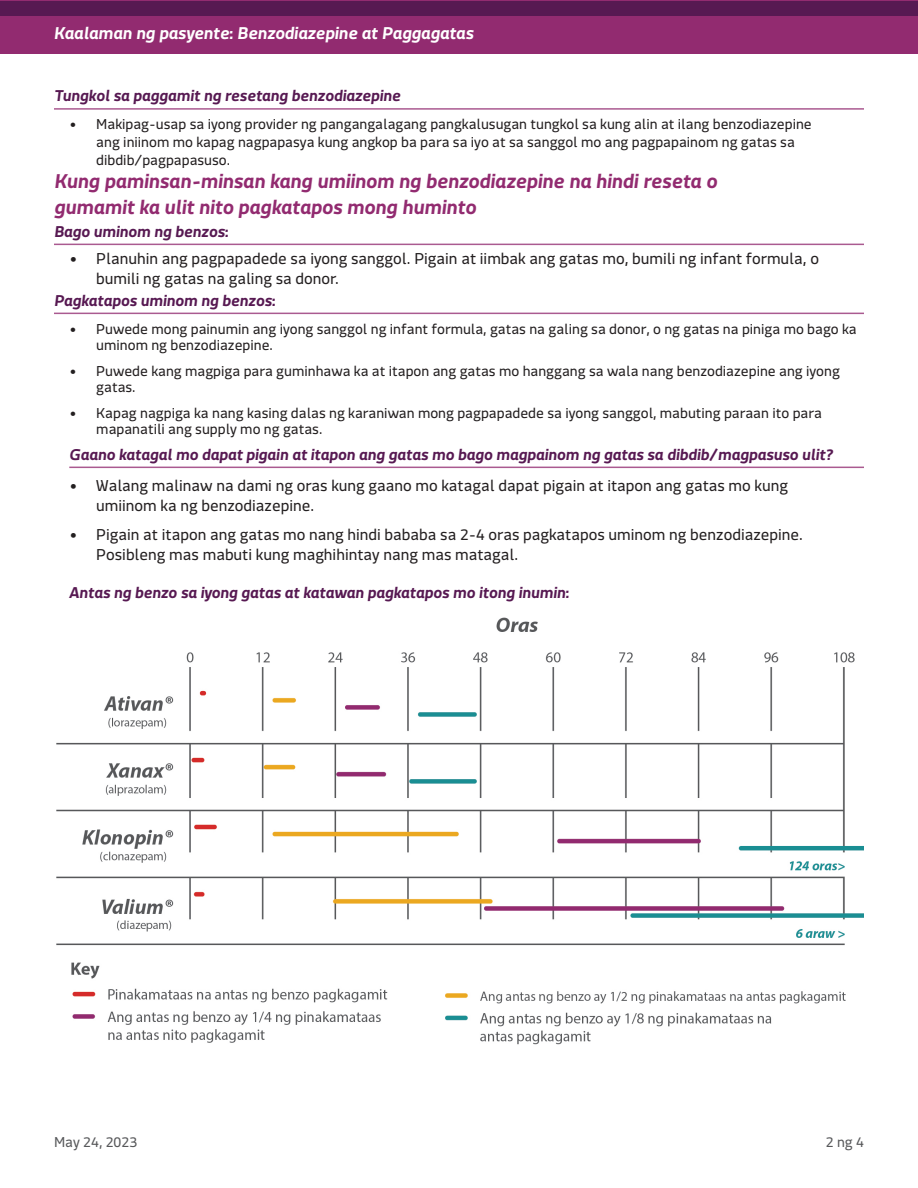
<style>
.page{position:relative;width:918px;height:1188px;background:#fff}
.page>*{position:absolute;margin:0;border:0;box-sizing:border-box;transform-origin:0 0}
.t1{font:italic 700 21px/25.2px "Macho Modular";color:#922b70}
.t2{font:italic 700 18px "Macho Modular";color:#fff}
.t3{font:16.5px/19.8px "Macho Modular";color:#231f20}
.t4{font:italic 700 16.5px "Macho Modular";color:#571952}
.t5{font:15px/16.5px "Macho Modular";color:#231f20}
.t6{font:15px "Macho Modular";color:#57585a}
</style>
<div class="page">
<img style="left:56px;top:617px;width:808px;height:428px">
<div style="left:0;top:1px;width:918px;height:53px;background:#922b70"></div>
<div style="left:0;top:1px;width:918px;height:15px;background:#571952"></div>
<hr style="left:54px;top:108px;width:810px;height:2px;background:#aa5a90">
<hr style="left:54px;top:244px;width:810px;height:1px;background:#aa5a90">
<hr style="left:54px;top:313px;width:810px;height:1px;background:#aa5a90">
<hr style="left:69px;top:467px;width:795px;height:1px;background:#aa5a90">
<p class="t2" style="left:54px;top:23px;width:421px">Kaalaman ng pasyente: Benzodiazepine at Paggagatas</p>
<p class="t4" style="left:54px;top:86px;width:348px">Tungkol sa paggamit ng resetang benzodiazepine</p>
<p class="t5" style="left:96px;top:115px;width:717px;line-height:18px;text-indent:-27px">• Makipag-usap sa iyong provider ng pangangalagang pangkalusugan tungkol sa kung alin at ilang benzodiazepine ang iniinom mo kapag nagpapasya kung angkop ba para sa iyo at sa sanggol mo ang pagpapainom ng gatas sa dibdib/pagpapasuso.</p>
<p class="t1" style="left:54px;top:169px;width:665px">Kung paminsan-minsan kang umiinom ng benzodiazepine na hindi reseta o gumamit ka ulit nito pagkatapos mong huminto</p>
<p class="t4" style="left:54px;top:221px;width:176px">Bago uminom ng benzos:</p>
<p class="t3" style="left:96px;top:249px;width:724px;text-indent:-27px">• Planuhin ang pagpapadede sa iyong sanggol. Pigain at iimbak ang gatas mo, bumili ng infant formula, o bumili ng gatas na galing sa donor.</p>
<p class="t5" style="left:96px;top:320px;width:762px;text-indent:-27px">• Puwede mong painumin ang iyong sanggol ng infant formula, gatas na galing sa donor, o ng gatas na piniga mo bago ka uminom ng benzodiazepine.</p>
<p class="t5" style="left:96px;top:362px;width:745px;text-indent:-27px">• Puwede kang magpiga para guminhawa ka at itapon ang gatas mo hanggang sa wala nang benzodiazepine ang iyong gatas.</p>
<p class="t5" style="left:96px;top:404px;width:727px;text-indent:-27px">• Kapag nagpiga ka nang kasing dalas ng karaniwan mong pagpapadede sa iyong sanggol, mabuting paraan ito para mapanatili ang supply mo ng gatas.</p>
<p class="t4" style="left:54px;top:290px;width:223px">Pagkatapos uminom ng benzos:</p>
<p class="t4" style="left:69px;top:444px;width:765px">Gaano katagal mo dapat pigain at itapon ang gatas mo bago magpainom ng gatas sa dibdib/magpasuso ulit?</p>
<p class="t3" style="left:96px;top:476px;width:693px;text-indent:-27px">• Walang malinaw na dami ng oras kung gaano mo katagal dapat pigain at itapon ang gatas mo kung umiinom ka ng benzodiazepine.</p>
<p class="t3" style="left:96px;top:524px;width:708px;text-indent:-27px">• Pigain at itapon ang gatas mo nang hindi bababa sa 2-4 oras pagkatapos uminom ng benzodiazepine.<br>Posibleng mas mabuti kung maghihintay nang mas matagal.</p>
<p class="t4" style="left:69px;top:583px;width:501px">Antas ng benzo sa iyong gatas at katawan pagkatapos mo itong inumin:</p>
<p class="t6" style="left:54px;top:1133px;width:85px">May 24, 2023</p>
<p class="t6" style="left:826px;top:1133px;width:40px">2 ng 4</p>
</div>
